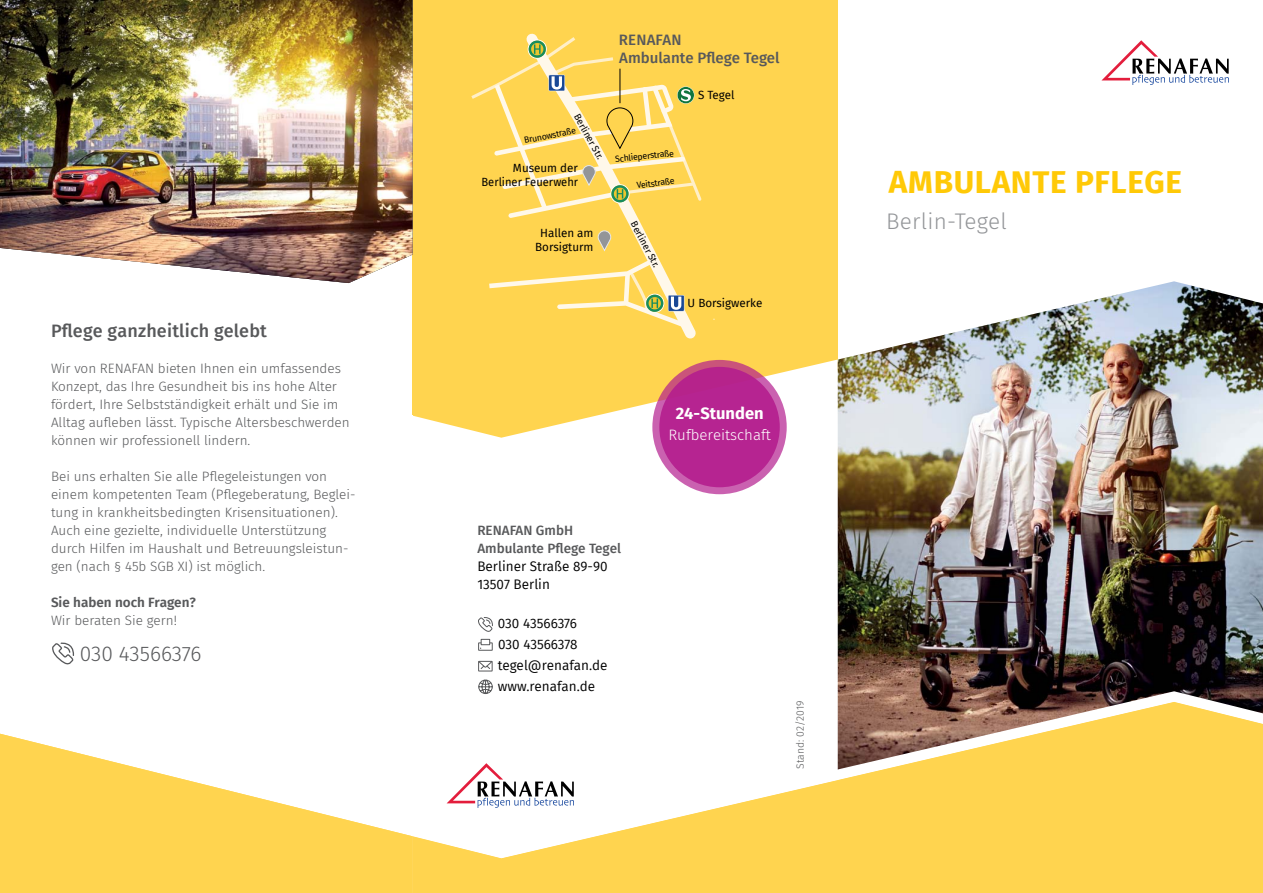
<style>
.page{position:relative;width:1263px;height:893px;background:#fff}
.page>*{position:absolute;margin:0;border:0;box-sizing:border-box;transform-origin:0 0}
.t1{font:700 31.5px "Fira Sans";letter-spacing:.02em;color:#ffc907}
.t2{font:300 22.5px "Fira Sans";letter-spacing:.01em;color:#939598}
.t3{font:300 21px "Fira Sans";color:#58595b}
.t4{font:500 18px "Fira Sans";letter-spacing:.01em;color:#58595b}
.t5{font:700 16.5px "Fira Sans";color:#fff}
.t6{font:500 15px/18.5px "Fira Sans";color:#58595b}
.t7{font:300 15px "Fira Sans";color:#fff}
.t8{font:300 13.5px/18px "Fira Sans";color:#58595b}
.t9{font:13.5px/21px "Fira Sans";color:#000}
.t10{font:500 13.5px/18px "Fira Sans";color:#58595b}
.t11{font:600 13.5px "Fira Sans";color:#58595b}
.t12{font:11.55px/14px "Fira Sans";color:#000;text-align:center}
.t13{font:300 10.5px "Fira Sans";color:#58595b}
.t14{font:9.45px "Fira Sans";color:#000}
.t15{font:8.7px "Fira Sans";color:#000}
</style>
<div class="page">
<svg style="left:1101px;top:40px;width:128px;height:45px"></svg>
<div style="left:412px;top:0;width:426px;height:445px;background:#ffd44f"></div>
<svg style="left:412px;top:318px;width:426px;height:384px"></svg>
<svg style="left:478px;top:616px;width:15px;height:16px"></svg>
<div style="left:481px;top:639px;width:9px;height:6px;border:1px solid #58595b"></div>
<div style="left:478px;top:642px;width:15px;height:9px;border:1px solid #58595b"></div>
<div style="left:478px;top:661px;width:14px;height:10px;border:1px solid #58595b"></div>
<svg style="left:478px;top:661px;width:15px;height:9px"></svg>
<svg style="left:478px;top:679px;width:15px;height:15px"></svg>
<svg style="left:412px;top:702px;width:851px;height:191px;fill:#ffd44f"></svg>
<svg style="left:0;top:734px;width:412px;height:159px;fill:#ffd44f"></svg>
<img style="left:0;top:0;width:412px;height:283px">
<svg style="left:52px;top:642px;width:22px;height:23px"></svg>
<img style="left:838px;top:281px;width:425px;height:488px">
<hr style="left:412px;top:416px;width:1px;height:48px;background:#fff">
<svg style="left:652px;top:360px;width:135px;height:134px;background:#ba3093"></svg>
<svg style="left:526px;top:33px;width:170px;height:305px"></svg>
<svg style="left:598px;top:231px;width:13px;height:21px"></svg>
<svg style="left:489px;top:259px;width:199px;height:69px"></svg>
<svg style="left:471px;top:37px;width:230px;height:181px"></svg>
<h3 class="t4" style="left:51px;top:316px;width:217px">Pflege ganzheitlich gelebt</h3>
<p class="t8" style="left:51px;top:359px;width:300px">Wir von RENAFAN bieten Ihnen ein umfassendes Konzept, das Ihre Gesundheit bis ins hohe Alter fördert, Ihre Selbstständigkeit erhält und Sie im Alltag aufleben lässt. Typische Altersbeschwerden können wir professionell lindern.</p>
<p class="t8" style="left:51px;top:467px;width:306px">Bei uns erhalten Sie alle Pflegeleistungen von einem kompetenten Team (Pflegeberatung, Beglei&shy;tung in krankheitsbedingten Krisensituationen).<br>Auch eine gezielte, individuelle Unterstützung durch Hilfen im Haushalt und Betreuungsleistun&shy;gen (nach § 45b SGB XI) ist möglich.</p>
<p class="t11" style="left:51px;top:591px;width:146px">Sie haben noch Fragen?</p>
<p class="t8" style="left:51px;top:611px;width:127px">Wir beraten Sie gern!</p>
<h3 class="t3" style="left:80px;top:639px;width:123px">030 43566376</h3>
<p class="t14" style="left:583px;top:111px;width:52px;rotate:61deg">Berliner Str.</p>
<p class="t15" style="left:523px;top:134px;width:54px;rotate:-11deg">Brunowstraße</p>
<p class="t12" style="left:481px;top:161px;width:98px;text-align:right">Museum der<br>Berliner Feuerwehr</p>
<p class="t12" style="left:535px;top:226px;width:60px">Hallen am<br>Borsigturm</p>
<p class="t6" style="left:619px;top:29px;width:162px">RENAFAN<br>Ambulante Pflege Tegel</p>
<p class="t12" style="left:698px;top:88px;width:38px">S Tegel</p>
<p class="t15" style="left:615px;top:153px;width:61px;rotate:-6deg">Schlieperstraße</p>
<p class="t15" style="left:636px;top:179px;width:40px;rotate:-7deg">Veitstraße</p>
<p class="t14" style="left:640px;top:219px;width:52px;rotate:62deg">Berliner Str.</p>
<p class="t12" style="left:687px;top:296px;width:76px">U Borsigwerke</p>
<p class="t10" style="left:477px;top:521px;width:145px">RENAFAN GmbH<br>Ambulante Pflege Tegel</p>
<p class="t9" style="left:477px;top:557px;width:132px;line-height:18px">Berliner Straße 89-90<br>13507 Berlin</p>
<p class="t9" style="left:498px;top:613px;width:111px">030 43566376<br>030 43566378 tegel@renafan.de www.renafan.de</p>
<p class="t5" style="left:676px;top:399px;width:89px">24-STUNDEN</p>
<p class="t7" style="left:668px;top:424px;width:104px">Rufbereitschaft</p>
<p class="t13" style="left:793px;top:769px;width:70px;rotate:-90deg">Stand: 02/2019</p>
<h1 class="t1" style="left:889px;top:156px;width:295px">AMBULANTE PFLEGE</h1>
<h2 class="t2" style="left:886px;top:205px;width:122px">Berlin-Tegel</h2>
</div>
